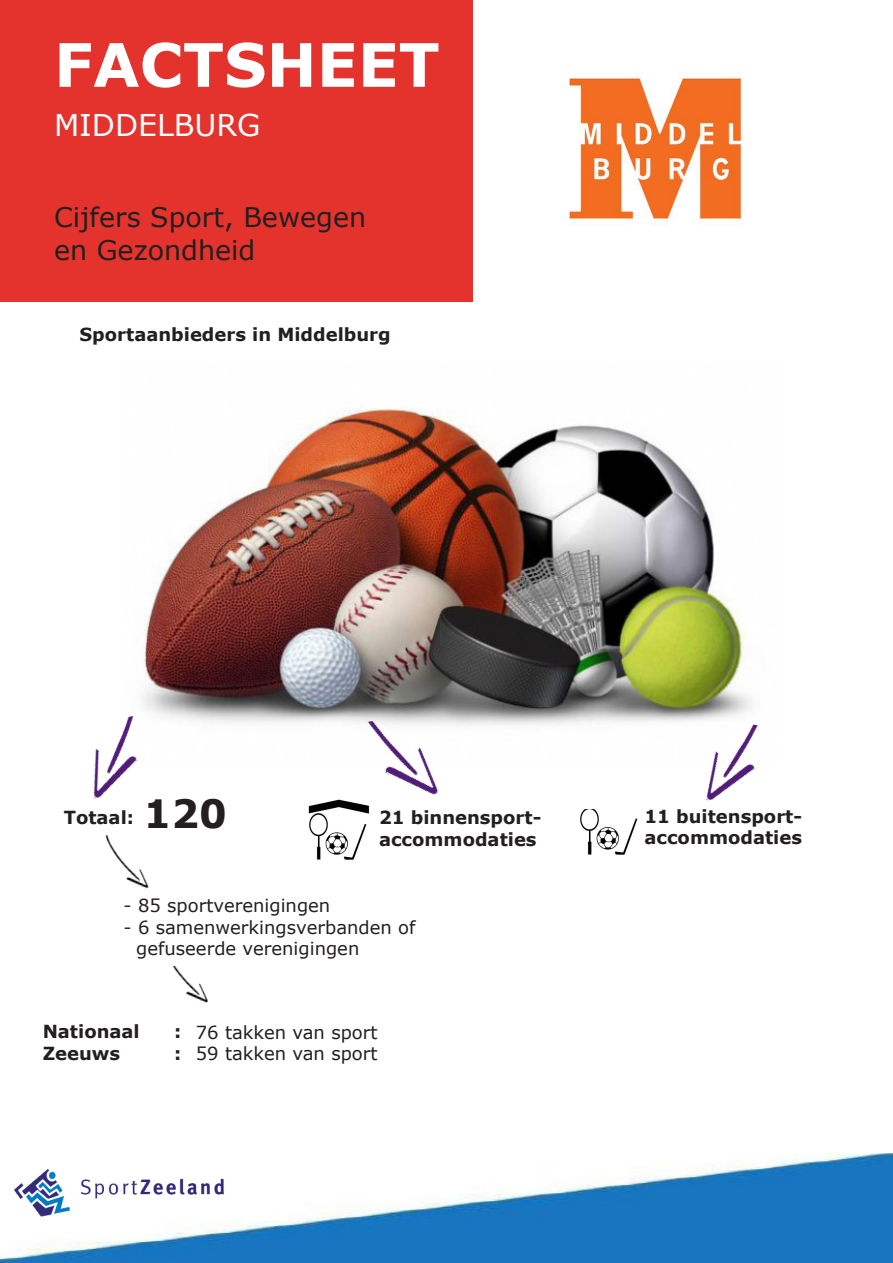
<style>
.page{position:relative;width:893px;height:1263px;background:#fff}
.page>*{position:absolute;margin:0;border:0;box-sizing:border-box;transform-origin:0 0}
.t1{font:700 60px "Verdana";color:#fff}
.t2{font:700 39px "Verdana";color:#231f20}
.t3{font:30px "Verdana";color:#fff}
.t4{font:27px/32.4px "Verdana";color:#231f20}
.t5{font:700 18px/21.6px "Verdana";color:#231f20}
.t6{font:18px/21.6px "Verdana";color:#231f20}
</style>
<div class="page">
<div style="left:0;top:0;width:472px;height:302px;background:#e4332d"></div>
<img style="left:0;top:1153px;width:893px;height:110px">
<img style="left:308px;top:800px;width:62px;height:60px">
<img style="left:580px;top:809px;width:58px;height:46px">
<img style="left:142px;top:409px;width:610px;height:316px">
<img style="left:93px;top:710px;width:77px;height:89px">
<img style="left:336px;top:712px;width:116px;height:90px">
<img style="left:681px;top:716px;width:77px;height:85px">
<img style="left:105px;top:834px;width:44px;height:55px">
<img style="left:172px;top:966px;width:36px;height:37px">
<img style="left:569px;top:72px;width:173px;height:152px">
<img style="left:14px;top:1169px;width:209px;height:49px">
<p class="t1" style="left:54px;top:22px;width:387px">FACTSHEET</p>
<p class="t3" style="left:54px;top:104px;width:208px">MIDDELBURG</p>
<p class="t4" style="left:54px;top:201px;width:314px">Cijfers Sport, Bewegen en Gezondheid</p>
<p class="t5" style="left:80px;top:323px;width:313px">Sportaanbieders in Middelburg</p>
<p class="t5" style="left:64px;top:806px;width:72px">Totaal:</p>
<p class="t2" style="left:144px;top:786px;width:85px">120</p>
<p class="t5" style="left:379px;top:807px;width:164px">21 binnensport&shy;accommodaties</p>
<p class="t5" style="left:644px;top:805px;width:159px">11 buitensport&shy;accommodaties</p>
<p class="t6" style="left:123px;top:894px;width:208px">- 85 sportverenigingen</p>
<p class="t6" style="left:136px;top:916px;width:281px;text-indent:-13px">- 6 samenwerkingsverbanden of gefuseerde verenigingen</p>
<p class="t5" style="left:43px;top:1020px;width:99px">Nationaal<br>Zeeuws</p>
<p class="t5" style="left:174px;top:1020px;width:9px">:</p>
<p class="t5" style="left:174px;top:1042px;width:9px">:</p>
<p class="t6" style="left:196px;top:1021px;width:183px">76 takken van sport</p>
<p class="t6" style="left:196px;top:1043px;width:183px">59 takken van sport</p>
</div>
